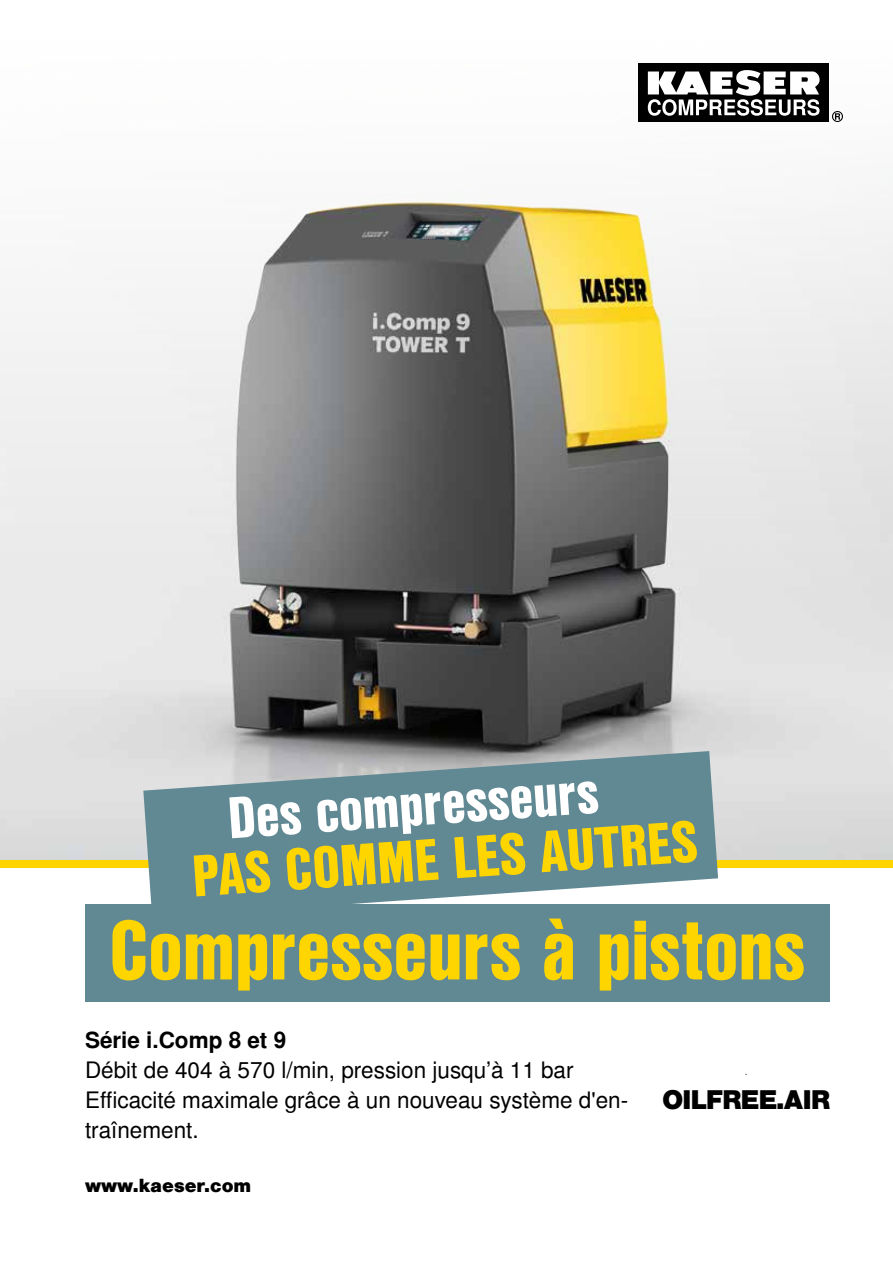
<style>
.page{position:relative;width:893px;height:1263px;background:#fff}
.page>*{position:absolute;margin:0;border:0;box-sizing:border-box;transform-origin:0 0}
.t1{font:81.75px "Nimbus San L Bla Con";color:#ffd500}
.t2{font:57px "Nimbus San L Bla Con";color:#ffd500}
.t3{font:57px "Nimbus San L Bla Con";color:#fff}
.t4{font:900 25.5px "Nimbus San L";letter-spacing:-.045em;color:#000}
.t5{font:22.5px/30px "Nimbus San L";color:#000}
.t6{font:700 22.5px "Nimbus San L";color:#000}
.t7{font:900 18px "Nimbus San L";color:#000}
</style>
<div class="page">
<div style="left:0;top:859px;width:893px;height:8px;background:#ffd500"></div>
<img style="left:0;top:63px;width:893px;height:796px">
<div style="left:638px;top:64px;width:191px;height:58px;background:#000"></div>
<svg style="left:832px;top:111px;width:11px;height:11px"></svg>
<svg style="left:648px;top:70px;width:172px;height:46px"></svg>
<svg style="left:143px;top:751px;width:575px;height:153px;background:#7797a0"></svg>
<div style="left:85px;top:904px;width:744px;height:97px;background:#618994"></div>
<h2 class="t3" style="left:225px;top:775px;width:373px;rotate:-4deg">Des compresseurs</h2>
<h2 class="t2" style="left:189px;top:833px;width:508px;rotate:-4deg">PAS COMME LES AUTRES</h2>
<h1 class="t1" style="left:109px;top:888px;width:698px">Compresseurs à pistons</h1>
<p class="t6" style="left:85px;top:1027px;width:203px">Série i.Comp 8 et 9</p>
<p class="t5" style="left:85px;top:1056px;width:545px">Débit de 404 à 570 l/min, pression jusqu’à 11 bar<br>Efficacité maximale grâce à un nouveau système d'en&shy;traînement.</p>
<p class="t7" style="left:85px;top:1174px;width:168px">www.kaeser.com</p>
<p class="t4" style="left:662px;top:1083px;width:170px">OILFREE.AIR</p>
</div>
